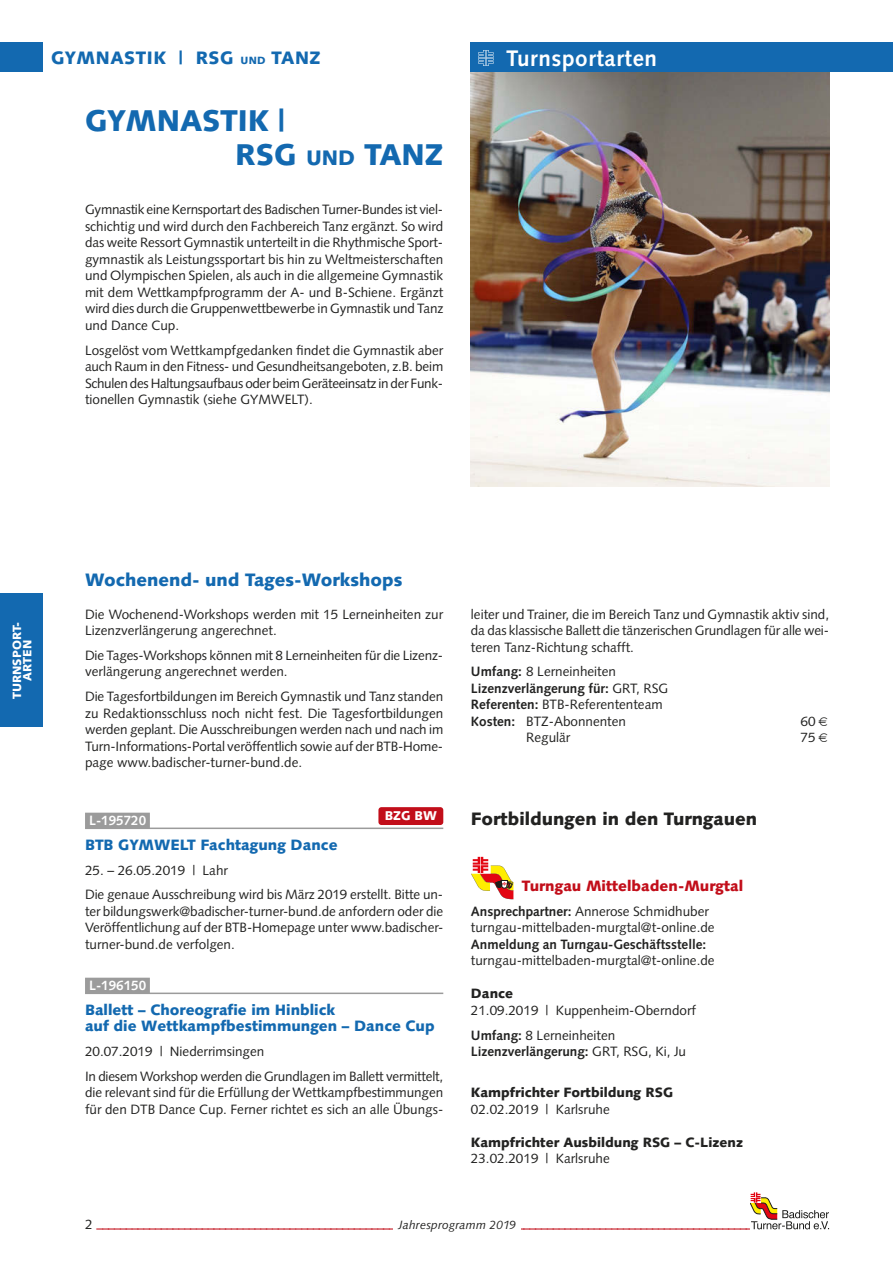
<style>
.page{position:relative;width:893px;height:1263px;background:#fff}
.page>*{position:absolute;margin:0;border:0;box-sizing:border-box;transform-origin:0 0}
.t1{font:900 30px "Syntax";color:#1369b0}
.t2{font:700 22.5px "Syntax";letter-spacing:.03em;color:#fff}
.t3{font:900 20.25px "Syntax";color:#c20e1a;scale:.67 1}
.t4{font:900 18px "Syntax";color:#1369b0}
.t5{font:900 18px "Syntax";color:#222221}
.t6{font:900 18px "Syntax";letter-spacing:.03em;color:#1369b0}
.t7{font:900 15px/16.5px "Syntax";color:#1369b0}
.t8{font:900 15px "Syntax";color:#c20e1a}
.t9{font:13.5px/16.5px "Syntax";color:#222221;text-align:justify}
.t10{font:700 13.5px "Syntax";color:#222221}
.t11{font:900 13.5px "Syntax";color:#222221}
.t12{font:700 13.5px "Syntax";color:#fff}
.t13{font:900 12.75px "Syntax";color:#fff}
.t14{font:italic 12px "Syntax";letter-spacing:.015em;color:#222221}
.t15{font:900 12px/10.5px "Syntax";color:#fff;text-align:center}
.s1{font-size:10.5px}
.s2{font-size:21px}
.s3{font-weight:700}
.s4{font-weight:400}
</style>
<div class="page">
<img style="left:471px;top:72px;width:358px;height:415px">
<div style="left:471px;top:43px;width:422px;height:29px;background:#1369b0"></div>
<svg style="left:478px;top:50px;width:15px;height:16px"></svg>
<div style="left:0;top:43px;width:43px;height:29px;background:#1369b0"></div>
<svg style="left:750px;top:1192px;width:79px;height:37px"></svg>
<div style="left:0;top:593px;width:43px;height:134px;background:#1369b0"></div>
<div style="left:85px;top:813px;width:65px;height:15px;background:#9b9b9b"></div>
<hr style="left:85px;top:827px;width:358px;height:2px;background:#9b9b9b">
<div style="left:85px;top:978px;width:65px;height:15px;background:#9b9b9b"></div>
<hr style="left:85px;top:992px;width:358px;height:2px;background:#9b9b9b">
<div style="left:378px;top:807px;width:65px;height:18px;background:#c20e1a;border-radius:3px"></div>
<svg style="left:471px;top:857px;width:43px;height:42px"></svg>
<p class="t6" style="left:51px;top:50px;width:271px">GYMNASTIK | RSG <span class="s1">UND</span> TANZ</p>
<p class="t2" style="left:506px;top:49px;width:153px">Turnsportarten</p>
<p class="t1" style="left:85px;top:108px;width:201px">GYMNASTIK |</p>
<p class="t1" style="left:235px;top:143px;width:210px">RSG <span class="s2">UND</span> TANZ</p>
<p class="t9" style="left:85px;top:203px;width:360px">Gymnastik eine Kernsportart des Badischen Turner-Bundes ist viel&shy;schichtig und wird durch den Fachbereich Tanz ergänzt. So wird das weite Ressort Gymnastik unterteilt in die Rhythmische Sport&shy;gymnastik als Leistungssportart bis hin zu Weltmeisterschaften und Olympischen Spielen, als auch in die allgemeine Gymnastik mit dem Wettkampfprogramm der A- und B-Schiene. Ergänzt wird dies durch die Gruppenwettbewerbe in Gymnastik und Tanz und Dance Cup.</p>
<p class="t9" style="left:85px;top:343px;width:360px">Losgelöst vom Wettkampfgedanken findet die Gymnastik aber auch Raum in den Fitness- und Gesundheitsangeboten, z.B. beim Schulen des Haltungsaufbaus oder beim Geräteeinsatz in der Funk&shy;tionellen Gymnastik (siehe GYMWELT).</p>
<p class="t15" style="left:13px;top:699px;width:79px;rotate:-90deg">TURNSPORT-<br>ARTEN</p>
<p class="t4" style="left:85px;top:572px;width:319px">Wochenend- und Tages-Workshops</p>
<p class="t9" style="left:85px;top:607px;width:360px">Die Wochenend-Workshops werden mit 15 Lerneinheiten zur<br>Lizenzverlängerung angerechnet.</p>
<p class="t9" style="left:85px;top:648px;width:360px">Die Tages-Workshops können mit 8 Lerneinheiten für die Lizenz&shy;verlängerung angerechnet werden.</p>
<p class="t9" style="left:85px;top:690px;width:360px">Die Tagesfortbildungen im Bereich Gymnastik und Tanz standen zu Redaktionsschluss noch nicht fest. Die Tagesfortbildungen werden geplant. Die Ausschreibungen werden nach und nach im Turn-Informations-Portal veröffentlich sowie auf der BTB-Home - page www.badischer-turner-bund.de.</p>
<p class="t9" style="left:471px;top:607px;width:360px">leiter und Trainer, die im Bereich Tanz und Gymnastik aktiv sind, da das klassische Ballett die tänzerischen Grundlagen für alle wei&shy;teren Tanz-Richtung schafft.</p>
<p class="t9" style="left:471px;top:665px;width:147px"><span class="s3">Umfang:</span> 8 Lerneinheiten</p>
<p class="t10" style="left:471px;top:683px;width:199px">Lizenzverlängerung für: <span class="s4">GRT, RSG</span></p>
<p class="t9" style="left:471px;top:698px;width:193px"><span class="s3">Referenten:</span> BTB-Referententeam</p>
<p class="t9" style="left:471px;top:714px;width:157px"><span class="s3">Kosten:</span> BTZ-Abonnenten</p>
<p class="t9" style="left:801px;top:714px;width:17px">60</p>
<p class="t9" style="left:526px;top:731px;width:46px">Regulär</p>
<p class="t9" style="left:801px;top:731px;width:17px">75</p>
<p class="t13" style="left:385px;top:810px;width:54px">BZG BW</p>
<p class="t5" style="left:471px;top:811px;width:288px">Fortbildungen in den Turngauen</p>
<p class="t12" style="left:89px;top:815px;width:59px">L-195720</p>
<p class="t7" style="left:85px;top:838px;width:254px">BTB GYMWELT Fachtagung Dance</p>
<p class="t9" style="left:85px;top:863px;width:144px">25. – 26.05.2019 | Lahr</p>
<p class="t9" style="left:85px;top:888px;width:360px">Die genaue Ausschreibung wird bis März 2019 erstellt. Bitte un&shy;ter bildungswerk@badischer-turner-bund.de anfordern oder die Veröffentlichung auf der BTB-Homepage unter www.badischer&shy;turner-bund.de verfolgen.</p>
<p class="t12" style="left:89px;top:980px;width:59px">L-196150</p>
<p class="t7" style="left:85px;top:1003px;width:351px">Ballett – Choreografie im Hinblick<br>auf die Wettkampfbestimmungen – Dance Cup</p>
<p class="t9" style="left:85px;top:1040px;width:360px;line-height:24.8px">20.07.2019 | Niederrimsingen<br>In diesem Workshop werden die Grundlagen im Ballett vermittelt,</p>
<p class="t9" style="left:85px;top:1086px;width:360px">die relevant sind für die Erfüllung der Wettkampfbestimmungen für den DTB Dance Cup. Ferner richtet es sich an alle Übungs-</p>
<p class="t8" style="left:522px;top:880px;width:223px">Turngau Mittelbaden-Murgtal</p>
<p class="t9" style="left:471px;top:904px;width:240px"><span class="s3">Ansprechpartner:</span> Annerose Schmidhuber</p>
<p class="t9" style="left:471px;top:921px;width:245px">turngau-mittelbaden-murgtal@t-online.de</p>
<p class="t10" style="left:471px;top:939px;width:237px">Anmeldung an Turngau-Geschäftsstelle:</p>
<p class="t9" style="left:471px;top:954px;width:245px">turngau-mittelbaden-murgtal@t-online.de</p>
<p class="t11" style="left:471px;top:988px;width:44px">Dance</p>
<p class="t9" style="left:471px;top:1003px;width:227px">21.09.2019 | Kuppenheim-Oberndorf</p>
<p class="t9" style="left:471px;top:1028px;width:146px"><span class="s3">Umfang:</span> 8 Lerneinheiten</p>
<p class="t10" style="left:471px;top:1046px;width:217px">Lizenzverlängerung: <span class="s4">GRT, RSG, Ki, Ju</span></p>
<p class="t11" style="left:471px;top:1087px;width:204px">Kampfrichter Fortbildung RSG</p>
<p class="t9" style="left:471px;top:1102px;width:140px">02.02.2019 | Karlsruhe</p>
<p class="t11" style="left:471px;top:1136px;width:274px">Kampfrichter Ausbildung RSG – C-Lizenz</p>
<p class="t9" style="left:471px;top:1152px;width:140px">23.02.2019 | Karlsruhe</p>
<p class="t3" style="left:85px;top:1211px;width:1015px"><sub>2</sub> __________________________________________________________________________________________________________________</p>
<p class="t14" style="left:398px;top:1220px;width:120px">Jahresprogramm 2019</p>
</div>
